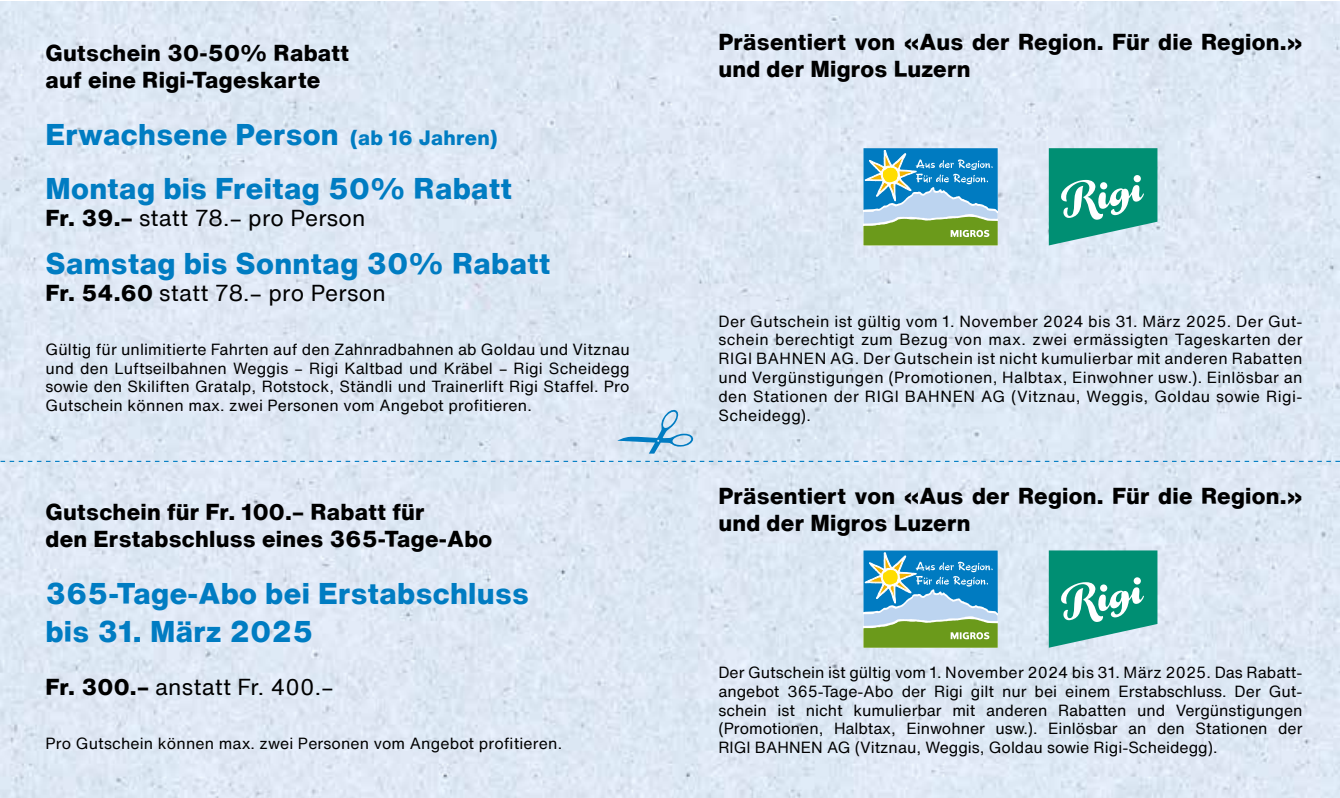
<style>
.page{position:relative;width:1340px;height:798px;background:#fff}
.page>*{position:absolute;margin:0;border:0;box-sizing:border-box;transform-origin:0 0}
.t1{font:800 29.25px/38.2px "Helvetica Now Text";letter-spacing:.01em;color:#007cc2}
.t2{font:800 22.5px/27px "Helvetica Now Text";letter-spacing:.01em;color:#000}
.t3{font:22.5px "Helvetica Now Text";letter-spacing:.01em;color:#000}
.t4{font:15.75px/18.9px "Helvetica Now Text";letter-spacing:.01em;color:#000;text-align:justify}
.s1{font-size:20.25px}
.s2{font-weight:800}
</style>
<div class="page">
<img style="left:1px;top:1px;width:1338px;height:796px">
<svg style="left:1px;top:460px;width:1338px;height:2px;background:#9ec8e5"></svg>
<svg style="left:863px;top:550px;width:134px;height:97px;background:#62a5a4"></svg>
<svg style="left:1048px;top:550px;width:109px;height:97px;background:#39a793"></svg>
<svg style="left:863px;top:148px;width:134px;height:97px;background:#61a4a3"></svg>
<svg style="left:1048px;top:148px;width:109px;height:97px;background:#39a793"></svg>
<svg style="left:617px;top:409px;width:76px;height:44px;background:#b9d5ea"></svg>
<h2 class="t2" style="left:45px;top:39px;width:305px">Gutschein 30-50% Rabatt auf eine Rigi-Tageskarte</h2>
<h1 class="t1" style="left:45px;top:114px;width:454px">Erwachsene Person <span class="s1">(ab 16 Jahren)</span></h1>
<h1 class="t1" style="left:45px;top:169px;width:468px">Montag bis Freitag 50% Rabatt</h1>
<h2 class="t3" style="left:45px;top:201px;width:321px"><span class="s2">Fr. 39.–</span> statt 78.– pro Person</h2>
<h1 class="t1" style="left:45px;top:243px;width:506px">Samstag bis Sonntag 30% Rabatt</h1>
<h2 class="t3" style="left:45px;top:275px;width:342px"><span class="s2">Fr. 54.60</span> statt 78.– pro Person</h2>
<p class="t4" style="left:45px;top:339px;width:585px">Gültig für unlimitierte Fahrten auf den Zahnradbahnen ab Goldau und Vitznau und den Luftseilbahnen Weggis – Rigi Kaltbad und Kräbel – Rigi Scheidegg sowie den Skiliften Gratalp, Rotstock, Ständli und Trainerlift Rigi Staffel. Pro Gutschein können max. zwei Personen vom Angebot profitieren.</p>
<h2 class="t2" style="left:45px;top:498px;width:448px">Gutschein für Fr. 100.– Rabatt für<br>den Erstabschluss eines 365-Tage-Abo</h2>
<h1 class="t1" style="left:45px;top:573px;width:485px">365-Tage-Abo bei Erstabschluss bis 31. März 2025</h1>
<h2 class="t3" style="left:45px;top:669px;width:289px"><span class="s2">Fr. 300.–</span> anstatt Fr. 400.–</h2>
<p class="t4" style="left:45px;top:733px;width:518px">Pro Gutschein können max. zwei Personen vom Angebot profitieren.</p>
<h2 class="t2" style="left:718px;top:28px;width:585px">Präsentiert von «Aus der Region. Für die Region.» und der Migros Luzern</h2>
<p class="t4" style="left:718px;top:311px;width:585px">Der Gutschein ist gültig vom 1. November 2024 bis 31. März 2025. Der Gut&shy;schein berechtigt zum Bezug von max. zwei ermässigten Tageskarten der RIGI BAHNEN AG. Der Gutschein ist nicht kumulierbar mit anderen Rabatten und Vergünstigungen (Promotionen, Halbtax, Einwohner usw.). Einlösbar an den Stationen der RIGI BAHNEN AG (Vitznau, Weggis, Goldau sowie Rigi-Scheidegg).</p>
<h2 class="t2" style="left:718px;top:481px;width:585px">Präsentiert von «Aus der Region. Für die Region.» und der Migros Luzern</h2>
<p class="t4" style="left:718px;top:662px;width:585px">Der Gutschein ist gültig vom 1. November 2024 bis 31. März 2025. Das Rabatt&shy;angebot 365-Tage-Abo der Rigi gilt nur bei einem Erstabschluss. Der Gut&shy;schein ist nicht kumulierbar mit anderen Rabatten und Vergünstigungen (Promotionen, Halbtax, Einwohner usw.). Einlösbar an den Stationen der RIGI BAHNEN AG (Vitznau, Weggis, Goldau sowie Rigi-Scheidegg).</p>
</div>
